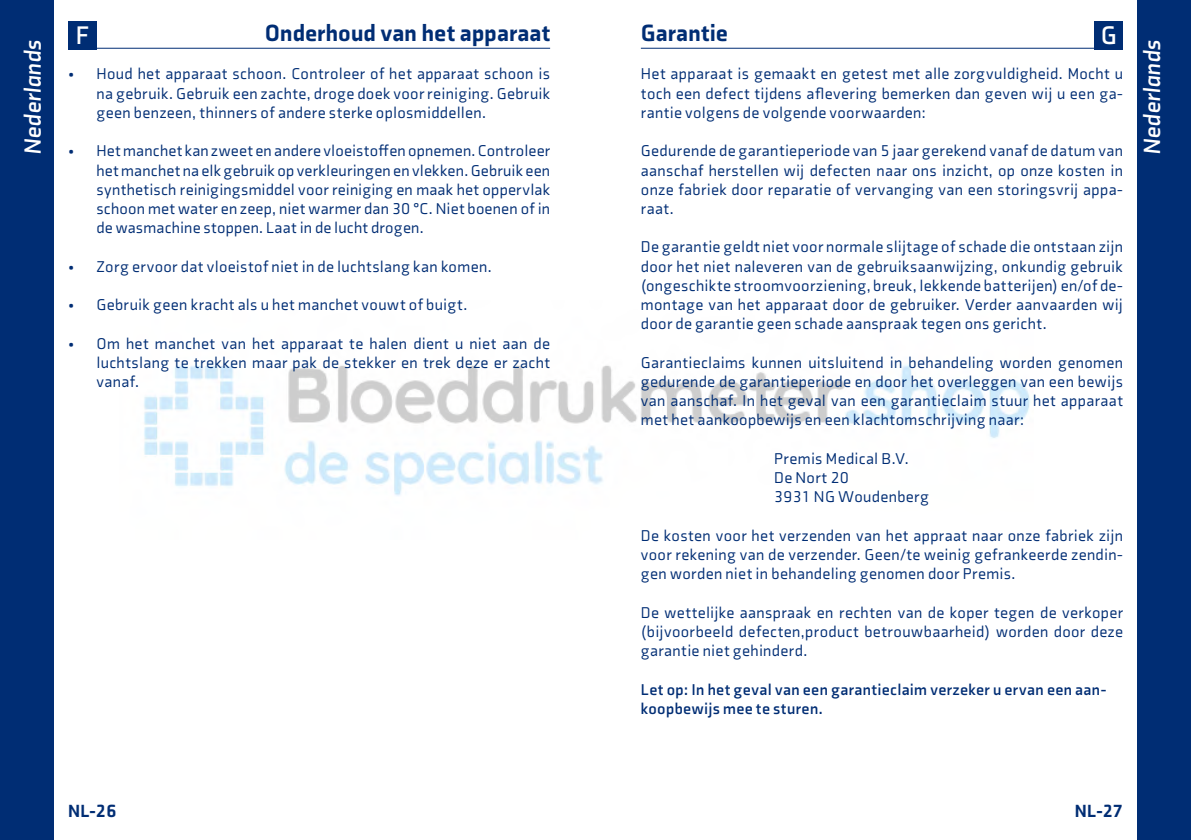
<style>
.page{position:relative;width:1191px;height:840px;background:#fff}
.page>*{position:absolute;margin:0;border:0;box-sizing:border-box;transform-origin:0 0}
.t1{font:700 26px "Axia";color:#fff}
.t2{font:900 24px "Axia";letter-spacing:.01em;color:#002d74}
.t3{font:italic 700 24px "Axia";letter-spacing:.01em;color:#fff}
.t4{font:900 18px "Axia";letter-spacing:.015em;color:#002d74}
.t5{font:16px/19.2px "Axia";letter-spacing:.025em;color:#002d74;text-align:justify}
.t6{font:700 16px/19.2px "Axia";letter-spacing:.03em;color:#002d74}
</style>
<div class="page">
<img style="left:144px;top:365px;width:887px;height:131px">
<div style="left:1137px;top:0;width:54px;height:839px;background:#002d74"></div>
<div style="left:0;top:0;width:54px;height:839px;background:#002d74"></div>
<hr style="left:641px;top:48px;width:482px;height:1px;background:#002d74">
<hr style="left:68px;top:48px;width:482px;height:1px;background:#002d74">
<div style="left:1094px;top:21px;width:29px;height:28px;background:#002d74"></div>
<div style="left:68px;top:21px;width:28px;height:28px;background:#002d74"></div>
<h1 class="t1" style="left:76px;top:20px;width:15px">F</h1>
<h2 class="t2" style="left:265px;top:18px;width:287px">Onderhoud van het apparaat</h2>
<h2 class="t2" style="left:641px;top:18px;width:88px">Garantie</h2>
<h1 class="t1" style="left:1100px;top:20px;width:18px">G</h1>
<p class="t5" style="left:96px;top:64px;width:455px;text-indent:-28px">• Houd het apparaat schoon. Controleer of het apparaat schoon is na gebruik. Gebruik een zachte, droge doek voor reiniging. Gebruik geen benzeen, thinners of andere sterke oplosmiddellen.</p>
<p class="t5" style="left:96px;top:141px;width:455px;text-indent:-28px">• Het manchet kan zweet en andere vloeistoffen opnemen. Controleer het manchet na elk gebruik op verkleuringen en vlekken. Gebruik een synthetisch reinigingsmiddel voor reiniging en maak het oppervlak schoon met water en zeep, niet warmer dan 30 °C. Niet boenen of in de wasmachine stoppen. Laat in de lucht drogen.</p>
<h2 class="t3" style="left:18px;top:155px;width:117px;rotate:-90deg">Nederlands</h2>
<h2 class="t3" style="left:1137px;top:155px;width:117px;rotate:-90deg">Nederlands</h2>
<p class="t5" style="left:641px;top:64px;width:483px">Het apparaat is gemaakt en getest met alle zorgvuldigheid. Mocht u toch een defect tijdens aflevering bemerken dan geven wij u een ga&shy;rantie volgens de volgende voorwaarden:</p>
<p class="t5" style="left:641px;top:141px;width:483px">Gedurende de garantieperiode van 5 jaar gerekend vanaf de datum van aanschaf herstellen wij defecten naar ons inzicht, op onze kosten in onze fabriek door reparatie of vervanging van een storingsvrij appa&shy;raat.</p>
<p class="t5" style="left:641px;top:237px;width:483px">De garantie geldt niet voor normale slijtage of schade die ontstaan zijn door het niet naleveren van de gebruiksaanwijzing, onkundig gebruik (ongeschikte stroomvoorziening, breuk, lekkende batterijen) en/of de&shy;montage van het apparaat door de gebruiker. Verder aanvaarden wij door de garantie geen schade aanspraak tegen ons gericht.</p>
<p class="t5" style="left:641px;top:352px;width:483px">Garantieclaims kunnen uitsluitend in behandeling worden genomen gedurende de garantieperiode en door het overleggen van een bewijs van aanschaf. In het geval van een garantieclaim stuur het apparaat met het aankoopbewijs en een klachtomschrijving naar:</p>
<p class="t5" style="left:68px;top:256px;width:425px">• Zorg ervoor dat vloeistof niet in de luchtslang kan komen.</p>
<p class="t5" style="left:68px;top:295px;width:401px">• Gebruik geen kracht als u het manchet vouwt of buigt.</p>
<p class="t5" style="left:96px;top:333px;width:455px;text-indent:-28px">• Om het manchet van het apparaat te halen dient u niet aan de luchtslang te trekken maar pak de stekker en trek deze er zacht vanaf.</p>
<p class="t5" style="left:774px;top:448px;width:156px;text-align:left">Premis Medical B.V.<br>De Nort 20<br>3931 NG Woudenberg</p>
<p class="t5" style="left:641px;top:525px;width:483px">De kosten voor het verzenden van het appraat naar onze fabriek zijn voor rekening van de verzender. Geen/te weinig gefrankeerde zendin&shy;gen worden niet in behandeling genomen door Premis.</p>
<p class="t5" style="left:641px;top:602px;width:483px">De wettelijke aanspraak en rechten van de koper tegen de verkoper (bijvoorbeeld defecten,product betrouwbaarheid) worden door deze garantie niet gehinderd.</p>
<p class="t6" style="left:641px;top:679px;width:467px">Let op: In het geval van een garantieclaim verzeker u ervan een aan&shy;koopbewijs mee te sturen.</p>
<p class="t4" style="left:68px;top:799px;width:50px">NL-26</p>
<p class="t4" style="left:1074px;top:799px;width:50px">NL-27</p>
</div>
